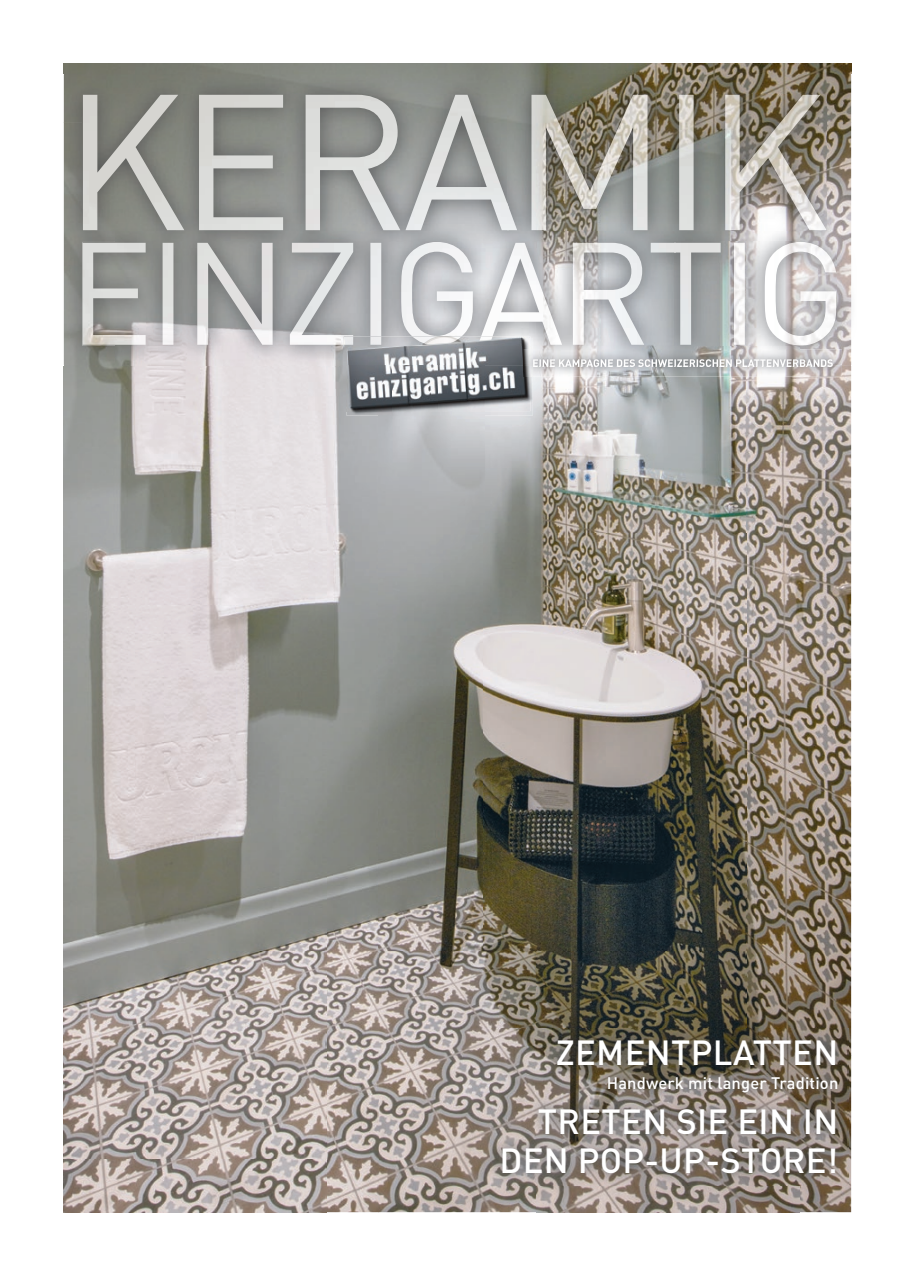
<style>
.page{position:relative;width:915px;height:1276px;background:#fff}
.page>*{position:absolute;margin:0;border:0;box-sizing:border-box;transform-origin:0 0}
.t1{font:500 34.5px/39px "DIN";letter-spacing:.01em;color:#fff;text-align:right}
.t2{font:500 16.5px "DIN";letter-spacing:.01em;color:#fff}
.t3{font:700 10.5px "DIN";color:#fff}
</style>
<div class="page">
<img style="left:64px;top:64px;width:786px;height:58px">
<img style="left:64px;top:365px;width:314px;height:847px">
<img style="left:484px;top:376px;width:261px;height:575px">
<img style="left:745px;top:365px;width:105px;height:690px">
<img style="left:378px;top:415px;width:106px;height:536px">
<img style="left:378px;top:951px;width:158px;height:261px">
<img style="left:536px;top:951px;width:210px;height:77px">
<img style="left:798px;top:1055px;width:52px;height:157px">
<img style="left:536px;top:1185px;width:262px;height:27px">
<img style="left:490px;top:1028px;width:358px;height:157px">
<img style="left:532px;top:349px;width:309px;height:27px">
<img style="left:533px;top:365px;width:299px;height:2px">
<img style="left:63px;top:74px;width:1px;height:291px">
<img style="left:850px;top:74px;width:2px;height:291px">
<img style="left:64px;top:122px;width:52px;height:243px">
<img style="left:798px;top:122px;width:52px;height:243px">
<img style="left:116px;top:230px;width:682px;height:12px">
<img style="left:116px;top:346px;width:228px;height:19px">
<img style="left:532px;top:346px;width:266px;height:3px">
<img style="left:533px;top:359px;width:299px;height:6px">
<img style="left:83px;top:95px;width:743px;height:135px">
<img style="left:82px;top:242px;width:754px;height:104px">
<img style="left:346px;top:376px;width:186px;height:39px">
<img style="left:344px;top:365px;width:186px;height:46px">
<svg style="left:344px;top:346px;width:2px;height:19px"></svg>
<img style="left:344px;top:336px;width:186px;height:10px">
<svg style="left:523px;top:338px;width:9px;height:38px"></svg>
<img style="left:346px;top:346px;width:184px;height:19px">
<img style="left:523px;top:349px;width:7px;height:16px">
<img style="left:346px;top:338px;width:184px;height:8px">
<p class="t3" style="left:532px;top:356px;width:302px">EINE KAMPAGNE DES SCHWEIZERISCHEN PLATTENVERBANDS</p>
<h1 class="t1" style="left:555px;top:1032px;width:284px">ZEMENTPLATTEN</h1>
<h2 class="t2" style="left:606px;top:1072px;width:233px">Handwerk mit langer Tradition</h2>
<h1 class="t1" style="left:499px;top:1101px;width:340px">TRETEN SIE EIN IN<br>DEN POP-UP-STORE!</h1>
</div>
